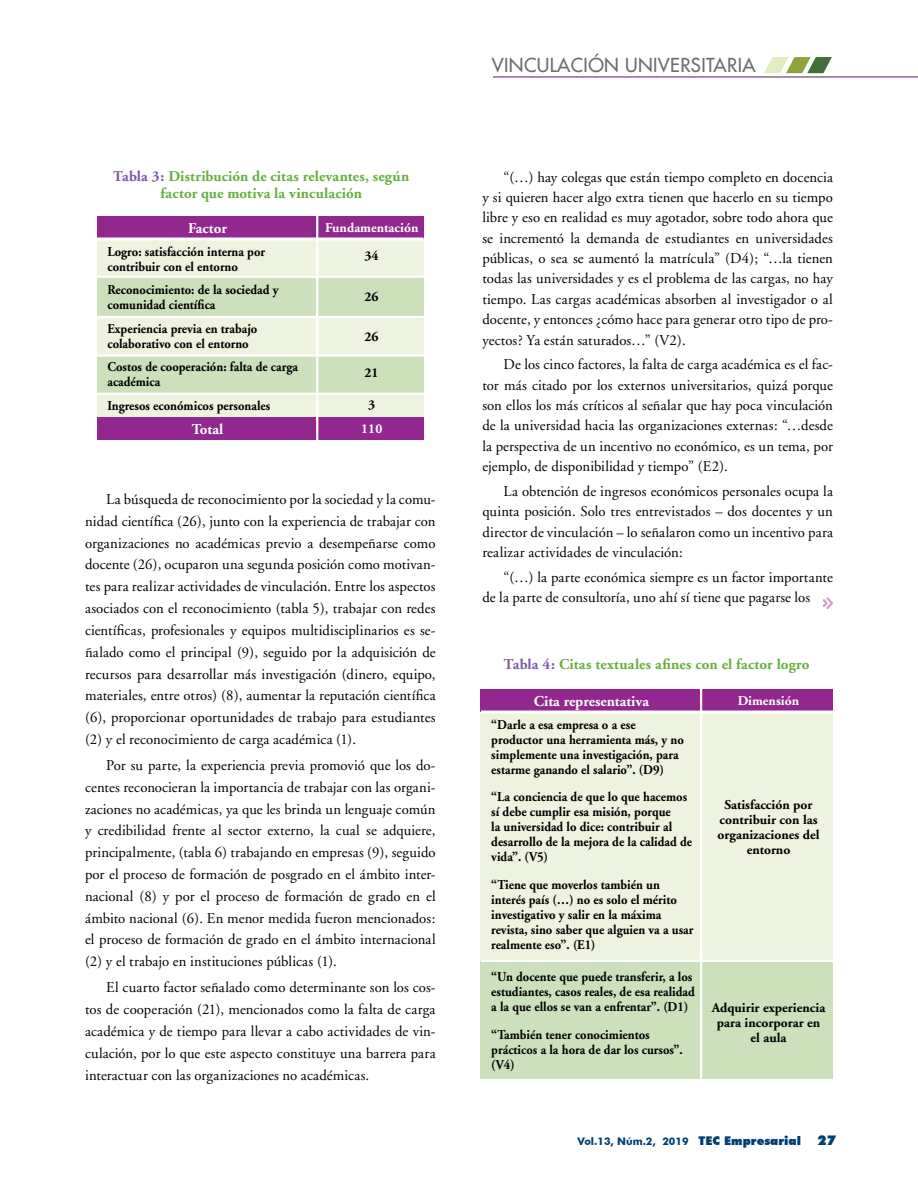
<style>
.page{position:relative;width:918px;height:1188px;background:#fff}
.page>*{position:absolute;margin:0;border:0;box-sizing:border-box;transform-origin:0 0}
.t1{font:18.75px "Futura";letter-spacing:.02em;color:#6d6e67}
.t2{font:15px/21.8px "Adobe Garamond";letter-spacing:.01em;color:#000;text-align:justify}
.t3{font:700 15px/16.5px "Adobe Garamond";letter-spacing:.01em;color:#67ae3e;text-align:center}
.t4{font:700 15px "Adobe Garamond";color:#fff}
.t5{font:700 13.5px/15px "Adobe Garamond";color:#000;scale:.93 1}
.t6{font:700 13.5px/15px "Adobe Garamond";color:#000;text-align:center}
.t7{font:700 13.5px "Adobe Garamond";color:#fff}
.t8{font:700 10.5px "Futura BT";color:#003d71}
.s1{color:#7b5aa5}
.s2{font-weight:900;font-size:12px}
.s3{font-weight:900;font-size:13.5px}
</style>
<div class="page">
<svg style="left:823px;top:597px;width:10px;height:12px"></svg>
<hr style="left:493px;top:76px;width:425px;height:2px;background:#6d459b">
<svg style="left:764px;top:57px;width:68px;height:16px"></svg>
<div style="left:481px;top:711px;width:352px;height:368px;background:#edf3de"></div>
<div style="left:481px;top:689px;width:352px;height:23px;background:#92278f"></div>
<hr style="left:481px;top:711px;width:352px;height:3px;background:#fff">
<div style="left:481px;top:961px;width:352px;height:118px;background:#cbe0bb"></div>
<hr style="left:700px;top:688px;width:2px;height:392px;background:#fff">
<hr style="left:481px;top:960px;width:352px;height:2px;background:#fff">
<div style="left:97px;top:237px;width:327px;height:203px;background:#edf3de"></div>
<div style="left:97px;top:216px;width:327px;height:23px;background:#92278f"></div>
<div style="left:97px;top:417px;width:327px;height:23px;background:#92278f"></div>
<hr style="left:97px;top:237px;width:327px;height:3px;background:#fff">
<div style="left:97px;top:277px;width:327px;height:40px;background:#cbe0bb"></div>
<div style="left:97px;top:356px;width:327px;height:38px;background:#cbe0bb"></div>
<hr style="left:316px;top:215px;width:2px;height:226px;background:#fff">
<hr style="left:97px;top:316px;width:327px;height:2px;background:#fff">
<hr style="left:97px;top:276px;width:327px;height:2px;background:#fff">
<hr style="left:97px;top:354px;width:327px;height:3px;background:#fff">
<hr style="left:97px;top:393px;width:327px;height:2px;background:#fff">
<p class="t3" style="left:113px;top:168px;width:298px"><span class="s1">Tabla 3:</span> Distribución de citas relevantes, según factor que motiva la vinculación</p>
<p class="t4" style="left:188px;top:220px;width:40px">Factor</p>
<p class="t7" style="left:325px;top:220px;width:95px">Fundamentación</p>
<p class="t5" style="left:107px;top:244px;width:171px">Logro: satisfacción interna por contribuir con el entorno</p>
<p class="t5" style="left:107px;top:283px;width:186px">Reconocimiento: de la sociedad y comunidad científica</p>
<p class="t5" style="left:107px;top:321px;width:163px">Experiencia previa en trabajo colaborativo con el entorno</p>
<p class="t5" style="left:107px;top:360px;width:206px">Costos de cooperación: falta de carga académica</p>
<p class="t5" style="left:107px;top:398px;width:177px">Ingresos económicos personales</p>
<p class="t4" style="left:192px;top:421px;width:33px">Total</p>
<p class="t6" style="left:364px;top:249px;width:16px">34</p>
<p class="t6" style="left:364px;top:289px;width:16px">26</p>
<p class="t6" style="left:364px;top:330px;width:16px">26</p>
<p class="t6" style="left:364px;top:366px;width:16px">21</p>
<p class="t6" style="left:368px;top:398px;width:9px">3</p>
<p class="t7" style="left:361px;top:422px;width:23px">110</p>
<p class="t2" style="left:85px;top:489px;width:352px;text-indent:21px">La búsqueda de reconocimiento por la sociedad y la comu&shy;nidad científica (26), junto con la experiencia de trabajar con organizaciones no académicas previo a desempeñarse como docente (26), ocuparon una segunda posición como motivan&shy;tes para realizar actividades de vinculación. Entre los aspectos asociados con el reconocimiento (tabla 5), trabajar con redes científicas, profesionales y equipos multidisciplinarios es se&shy;ñalado como el principal (9), seguido por la adquisición de recursos para desarrollar más investigación (dinero, equipo, materiales, entre otros) (8), aumentar la reputación científica (6), proporcionar oportunidades de trabajo para estudiantes (2) y el reconocimiento de carga académica (1).</p>
<p class="t2" style="left:85px;top:755px;width:352px;text-indent:21px">Por su parte, la experiencia previa promovió que los do&shy;centes reconocieran la importancia de trabajar con las organi&shy;zaciones no académicas, ya que les brinda un lenguaje común y credibilidad frente al sector externo, la cual se adquiere, principalmente, (tabla 6) trabajando en empresas (9), seguido por el proceso de formación de posgrado en el ámbito inter&shy;nacional (8) y por el proceso de formación de grado en el ámbito nacional (6). En menor medida fueron mencionados: el proceso de formación de grado en el ámbito internacional (2) y el trabajo en instituciones públicas (1).</p>
<p class="t2" style="left:85px;top:977px;width:352px;text-indent:21px">El cuarto factor señalado como determinante son los cos&shy;tos de cooperación (21), mencionados como la falta de carga académica y de tiempo para llevar a cabo actividades de vin&shy;culación, por lo que este aspecto constituye una barrera para interactuar con las organizaciones no académicas.</p>
<p class="t1" style="left:492px;top:54px;width:265px">VINCULACIÓN UNIVERSITARIA</p>
<p class="t2" style="left:482px;top:167px;width:352px;line-height:20.4px;text-indent:21px">“(…) hay colegas que están tiempo completo en docencia y si quieren hacer algo extra tienen que hacerlo en su tiempo libre y eso en realidad es muy agotador, sobre todo ahora que se incrementó la demanda de estudiantes en universidades públicas, o sea se aumentó la matrícula” (D4); “…la tienen todas las universidades y es el problema de las cargas, no hay tiempo. Las cargas académicas absorben al investigador o al docente, y entonces ¿cómo hace para generar otro tipo de pro&shy;yectos? Ya están saturados…” (V2).</p>
<p class="t2" style="left:482px;top:355px;width:352px;line-height:20.4px;text-indent:21px">De los cinco factores, la falta de carga académica es el fac&shy;tor más citado por los externos universitarios, quizá porque son ellos los más críticos al señalar que hay poca vinculación de la universidad hacia las organizaciones externas: “…desde la perspectiva de un incentivo no económico, es un tema, por ejemplo, de disponibilidad y tiempo” (E2).</p>
<p class="t2" style="left:482px;top:481px;width:352px;line-height:20.4px;text-indent:21px">La obtención de ingresos económicos personales ocupa la quinta posición. Solo tres entrevistados – dos docentes y un director de vinculación – lo señalaron como un incentivo para realizar actividades de vinculación:</p>
<p class="t2" style="left:482px;top:567px;width:352px;line-height:20.4px;text-indent:21px">“(…) la parte económica siempre es un factor importante de la parte de consultoría, uno ahí sí tiene que pagarse los</p>
<p class="t3" style="left:504px;top:656px;width:307px"><span class="s1">Tabla 4:</span> Citas textuales afines con el factor logro</p>
<p class="t4" style="left:534px;top:693px;width:117px">Cita representativa</p>
<p class="t7" style="left:738px;top:693px;width:63px">Dimensión</p>
<p class="t5" style="left:491px;top:717px;width:209px">“Darle a esa empresa o a ese productor una herramienta más, y no simplemente una investigación, para estarme ganando el salario”. (D9)</p>
<p class="t5" style="left:491px;top:790px;width:217px">“La conciencia de que lo que hacemos sí debe cumplir esa misión, porque<br>la universidad lo dice: contribuir al desarrollo de la mejora de la calidad de vida”. (V5)</p>
<p class="t5" style="left:491px;top:878px;width:219px">“Tiene que moverlos también un interés país (…) no es solo el mérito investigativo y salir en la máxima revista, sino saber que alguien va a usar realmente eso”. (E1)</p>
<p class="t5" style="left:491px;top:970px;width:220px">“Un docente que puede transferir, a los estudiantes, casos reales, de esa realidad a la que ellos se van a enfrentar”. (D1)</p>
<p class="t5" style="left:491px;top:1027px;width:207px">“También tener conocimientos prácticos a la hora de dar los cursos”. (V4)</p>
<p class="t6" style="left:718px;top:798px;width:103px">Satisfacción por contribuir con las organizaciones del entorno</p>
<p class="t6" style="left:712px;top:1001px;width:115px">Adquirir experiencia para incorporar en el aula</p>
<p class="t8" style="left:578px;top:1135px;width:260px">Vol.13, Núm.2, 2019 <span class="s2">TEC Empresarial</span> <span class="s3">27</span></p>
</div>
